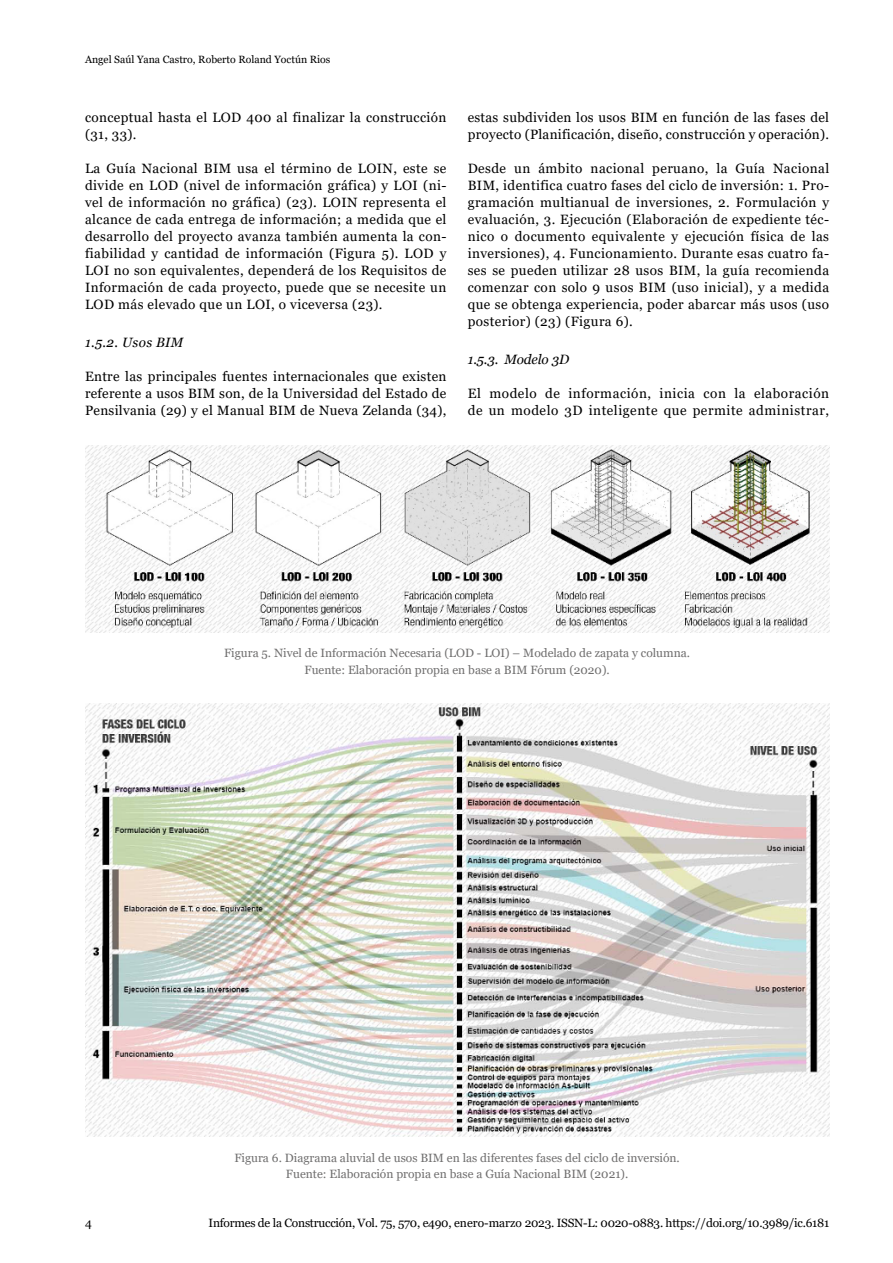
<style>
.page{position:relative;width:893px;height:1263px;background:#fff}
.page>*{position:absolute;margin:0;border:0;box-sizing:border-box;transform-origin:0 0}
.TEXTO_BASE{font:13.5px/17px "Georgia";letter-spacing:.025em;color:#000}
.LADILLO_03{font:italic 13.5px "Georgia";letter-spacing:-.01em;color:#000}
.TIT_FIG{font:12px "Georgia";color:#706f6f}
.t1{font:12px "Georgia";letter-spacing:-.02em;color:#000}
.t2{font:10.5px "Georgia";color:#000}
</style>
<div class="page">
<img style="left:85px;top:445px;width:744px;height:187px">
<img style="left:85px;top:703px;width:744px;height:434px">
<p class="t2" style="left:85px;top:53px;width:247px">Angel Saúl Yana Castro, Roberto Roland Yoctún Rios</p>
<p class="TEXTO_BASE" style="left:85px;top:109px;width:363px">conceptual hasta el LOD 400 al finalizar la construcción (31, 33).</p>
<p class="TEXTO_BASE" style="left:85px;top:160px;width:363px;text-align:justify">La Guía Nacional BIM usa el término de LOIN, este se divide en LOD (nivel de información gráfica) y LOI (ni&shy;vel de información no gráfica) (23). LOIN representa el alcance de cada entrega de información; a medida que el desarrollo del proyecto avanza también aumenta la con&shy;fiabilidad y cantidad de información (Figura 5). LOD y LOI no son equivalentes, dependerá de los Requisitos de Información de cada proyecto, puede que se necesite un LOD más elevado que un LOI, o viceversa (23).</p>
<p class="LADILLO_03" style="left:85px;top:334px;width:100px">1.5.2. Usos BIM</p>
<p class="TEXTO_BASE" style="left:85px;top:368px;width:363px;text-align:justify">Entre las principales fuentes internacionales que existen referente a usos BIM son, de la Universidad del Estado de Pensilvania (29) y el Manual BIM de Nueva Zelanda (34),</p>
<p class="TEXTO_BASE" style="left:468px;top:109px;width:363px">estas subdividen los usos BIM en función de las fases del proyecto (Planificación, diseño, construcción y operación).</p>
<p class="TEXTO_BASE" style="left:468px;top:160px;width:363px;text-align:justify">Desde un ámbito nacional peruano, la Guía Nacional BIM, identifica cuatro fases del ciclo de inversión: 1. Pro&shy;gramación multianual de inversiones, 2. Formulación y evaluación, 3. Ejecución (Elaboración de expediente téc&shy;nico o documento equivalente y ejecución física de las inversiones), 4. Funcionamiento. Durante esas cuatro fa&shy;ses se pueden utilizar 28 usos BIM, la guía recomienda comenzar con solo 9 usos BIM (uso inicial), y a medida que se obtenga experiencia, poder abarcar más usos (uso posterior) (23) (Figura 6).</p>
<p class="LADILLO_03" style="left:468px;top:351px;width:103px">1.5.3. Modelo 3D</p>
<p class="TEXTO_BASE" style="left:468px;top:385px;width:363px">El modelo de información, inicia con la elaboración de un modelo 3D inteligente que permite administrar,</p>
<p class="TIT_FIG" style="left:224px;top:646px;width:468px">Figura 5. Nivel de Información Necesaria (LOD - LOI) – Modelado de zapata y columna.</p>
<p class="TIT_FIG" style="left:304px;top:662px;width:307px">Fuente: Elaboración propia en base a BIM Fórum (2020).</p>
<p class="TIT_FIG" style="left:234px;top:1150px;width:447px">Figura 6. Diagrama aluvial de usos BIM en las diferentes fases del ciclo de inversión.</p>
<p class="TIT_FIG" style="left:286px;top:1167px;width:344px">Fuente: Elaboración propia en base a Guía Nacional BIM (2021).</p>
<p class="t1" style="left:85px;top:1215px;width:8px">4</p>
<p class="t1" style="left:209px;top:1215px;width:622px">Informes de la Construcción, Vol. 75, 570, e490, enero-marzo 2023. ISSN-L: 0020-0883. https://doi.org/10.3989/ic.6181</p>
</div>
